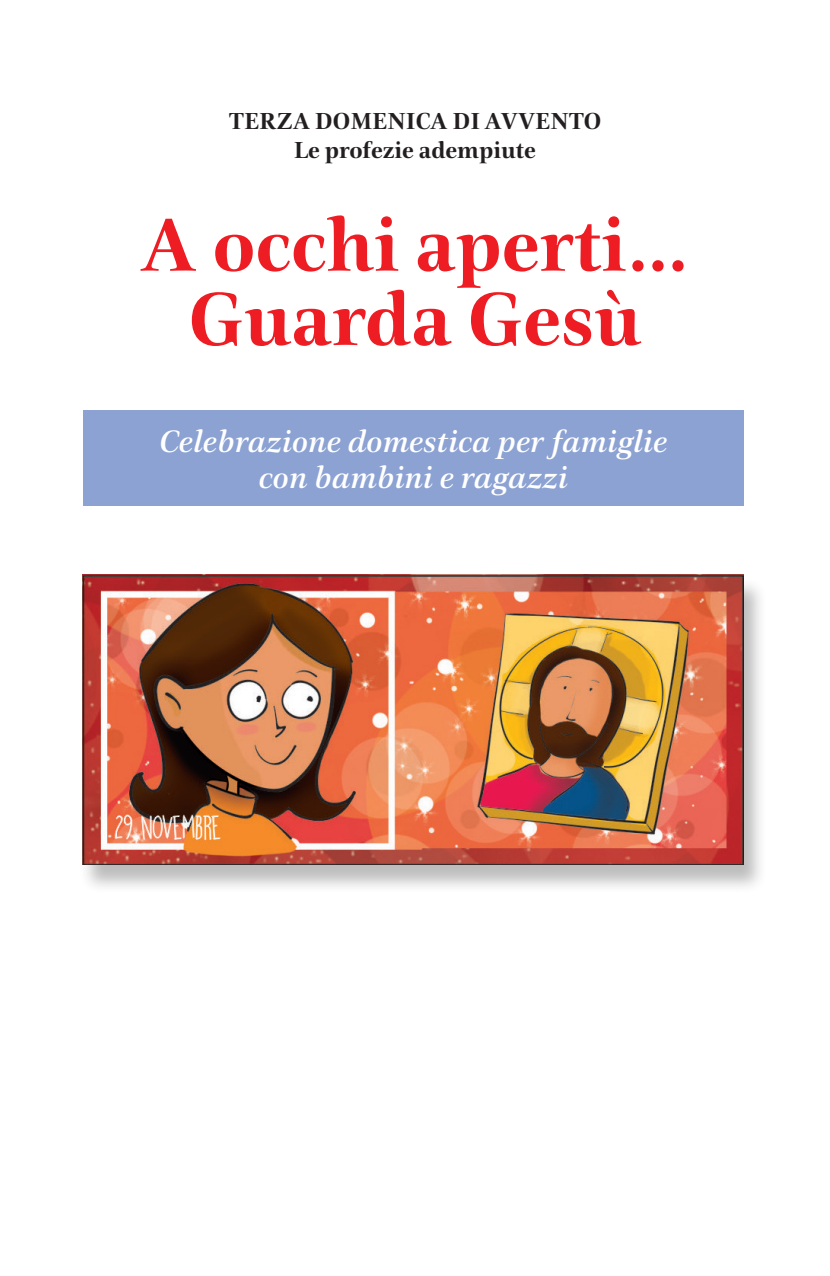
<style>
.page{position:relative;width:830px;height:1276px;background:#fff}
.page>*{position:absolute;margin:0;border:0;box-sizing:border-box;transform-origin:0 0}
.Titolo_della_domenic{font:700 76.5px "Civita";color:#ee1d23}
.Celebrazione_domesti{font:italic 500 31.5px "Civita";color:#fff}
.t1{font:700 23.62px "Civita";letter-spacing:.01em;color:#231f20}
</style>
<div class="page">
<div style="left:83px;top:410px;width:660px;height:96px;background:#8ca2d2"></div>
<div style="left:79px;top:577px;width:688px;height:317px;background:#231f20;opacity:.3"></div>
<img style="left:83px;top:574px;width:660px;height:290px">
<p class="t1" style="left:229px;top:105px;width:373px">TERZA DOMENICA DI AVVENTO</p>
<p class="t1" style="left:294px;top:135px;width:243px">Le profezie adempiute</p>
<p class="Titolo_della_domenic" style="left:140px;top:194px;width:551px">A occhi aperti…</p>
<p class="Titolo_della_domenic" style="left:189px;top:268px;width:452px">Guarda Gesù</p>
<p class="Celebrazione_domesti" style="left:159px;top:420px;width:509px">Celebrazione domestica per famiglie</p>
<p class="Celebrazione_domesti" style="left:259px;top:456px;width:310px">con bambini e ragazzi</p>
</div>
